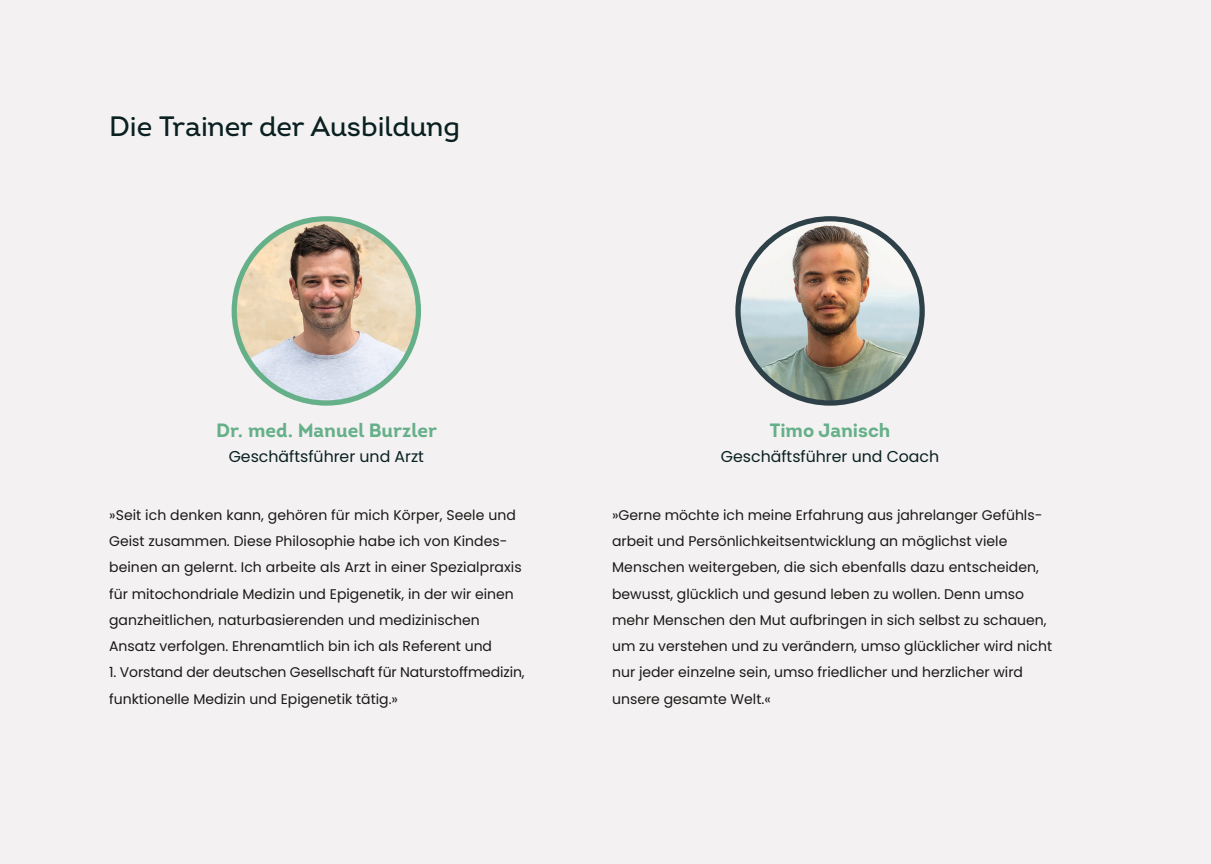
<style>
.page{position:relative;width:1211px;height:864px;background:#fff}
.page>*{position:absolute;margin:0;border:0;box-sizing:border-box;transform-origin:0 0}
.Headline_1{font:500 28px "Intro";color:#0a2021}
.Headline_3{font:700 19.25px "Intro";color:#65b089}
.Headline_3-2{font:15.75px "Poppins";color:#0a2021}
.Fließtext_klein{font:14px/26.2px "Poppins";color:#191917}
</style>
<div class="page">
<div style="left:0;top:0;width:1210px;height:863px;background:#f3f1f2"></div>
<img style="left:234px;top:219px;width:184px;height:184px;border-radius:92px">
<div style="left:232px;top:216px;width:189px;height:189px;border:5px solid #65b089;border-radius:50%"></div>
<img style="left:738px;top:219px;width:184px;height:184px;border-radius:92px">
<div style="left:735px;top:216px;width:189px;height:189px;border:5px solid #2e4048;border-radius:50%"></div>
<p class="Headline_1" style="left:109px;top:108px;width:352px">Die Trainer der Ausbildung</p>
<p class="Headline_3" style="left:216px;top:418px;width:222px">Dr. med. Manuel Burzler</p>
<p class="Headline_3-2" style="left:229px;top:447px;width:197px">Geschäftsführer und Arzt</p>
<p class="Fließtext_klein" style="left:109px;top:501px;width:414px">»Seit ich denken kann, gehören für mich Körper, Seele und Geist zusammen. Diese Philosophie habe ich von Kindes&shy;beinen an gelernt. Ich arbeite als Arzt in einer Spezialpraxis fü r mitochondriale Medizin und Epigenetik, in der wir einen ganzheitlichen, naturbasierenden und medizinischen Ansatz verfolgen. Ehrenamtlich bin ich als Referent und</p>
<p class="Fließtext_klein" style="left:109px;top:659px;width:417px">1. Vorstand der deutschen Gesellschaft für Naturstoffmedizin, funktionelle Medizin und Epigenetik tätig.»</p>
<p class="Headline_3" style="left:769px;top:418px;width:122px">Timo Janisch</p>
<p class="Headline_3-2" style="left:721px;top:447px;width:220px">Geschäftsführer und Coach</p>
<p class="Fließtext_klein" style="left:612px;top:501px;width:441px">»Gerne möchte ich meine Erfahrung aus jahrelanger Gefühls&shy;arbeit und Persönlichkeitsentwicklung an möglichst viele Menschen weitergeben, die sich ebenfalls dazu entscheiden, bewusst, glücklich und gesund leben zu wollen. Denn umso mehr Menschen den Mut aufbringen in sich selbst zu schauen, um zu verstehen und zu verändern, umso glücklicher wird nicht nur jeder einzelne sein, umso friedlicher und herzlicher wird unsere gesamte Welt.«</p>
</div>
